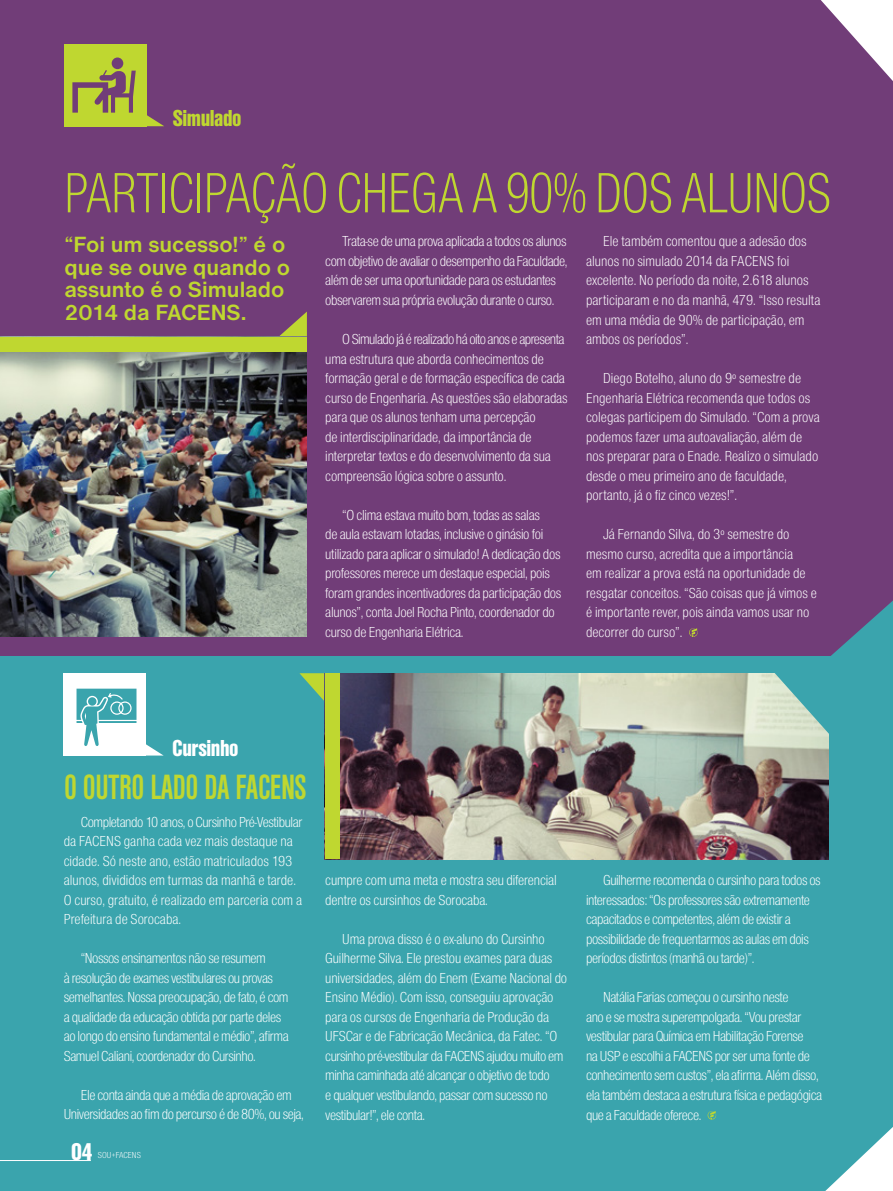
<style>
.page{position:relative;width:893px;height:1191px;background:#fff}
.page>*{position:absolute;margin:0;border:0;box-sizing:border-box;transform-origin:0 0}
.t1{font:58.8px "Nimbus Sans DOT Ligh Cond";letter-spacing:-.01em;color:#bfd730;scale:.89 1}
.t2{font:700 condensed 36.45px "Nimbus Sans DOT";letter-spacing:-.015em;color:#bfd730;scale:.89 1}
.t3{font:25.2px "Nimbus Sans DOT Blac Cond";color:#fff}
.t4{font:24px "Nimbus Sans DOT Blac Cond";letter-spacing:-.02em;color:#bfd730}
.t5{font:24px "Nimbus Sans DOT Blac Cond";color:#fff}
.t6{font:700 22.8px/22.8px "Nimbus Sans DOT";color:#bfd730}
.t7{font:15px/19.5px "Nimbus Sans DOT Ligh Cond";letter-spacing:-.02em;color:#fff}
.t8{font:15px/19.5px "Nimbus Sans DOT Ligh Cond";color:#fff}
.t9{font:9px "Nimbus Sans DOT Ligh Cond";color:#fff}
</style>
<div class="page">
<div style="left:0;top:0;width:893px;height:664px;background:#713d78"></div>
<div style="left:0;top:657px;width:893px;height:534px;background:#3aa4ad"></div>
<hr style="left:0;top:1160px;width:91px;height:1px;background:#fff">
<div style="left:64px;top:44px;width:83px;height:82px;background:#bfd730"></div>
<div style="left:64px;top:673px;width:82px;height:82px;background:#fff"></div>
<svg style="left:689px;top:628px;width:9px;height:9px"></svg>
<svg style="left:72px;top:57px;width:92px;height:69px"></svg>
<svg style="left:77px;top:688px;width:86px;height:67px"></svg>
<svg style="left:708px;top:1111px;width:8px;height:8px"></svg>
<svg style="left:299px;top:673px;width:26px;height:102px"></svg>
<img style="left:339px;top:673px;width:489px;height:186px">
<div style="left:325px;top:673px;width:14px;height:186px;background:#bfd730"></div>
<svg style="left:204px;top:311px;width:103px;height:26px"></svg>
<svg style="left:821px;top:0;width:72px;height:81px"></svg>
<svg style="left:772px;top:673px;width:57px;height:64px"></svg>
<svg style="left:821px;top:600px;width:72px;height:57px"></svg>
<svg style="left:825px;top:1127px;width:68px;height:64px"></svg>
<img style="left:0;top:351px;width:307px;height:286px">
<div style="left:0;top:337px;width:307px;height:14px;background:#bfd730"></div>
<h3 class="t4" style="left:173px;top:105px;width:70px">Simulado</h3>
<h1 class="t1" style="left:64px;top:160px;width:49px">Participa</h1>
<h1 class="t1" style="left:251px;top:160px;width:513px">ção chega a 90% dos alunos</h1>
<h3 class="t6" style="left:64px;top:233px;width:227px">“Foi um sucesso!” é o que se ouve quando o assunto é o Simulado<br>2014 da FACENS.</h3>
<p class="t7" style="left:325px;top:232px;width:244px;text-indent:17px">Trata-se de uma prova aplicada a todos os alunos com objetivo de avaliar o desempenho da Faculdade, além de ser uma oportunidade para os estudantes observarem sua própria evolução durante o curso.</p>
<p class="t7" style="left:325px;top:329px;width:244px;text-indent:17px">O Simulado já é realizado há oito anos e apresenta uma estrutura que aborda conhecimentos de formação geral e de formação específica de cada curso de Engenharia. As questões são elaboradas para que os alunos tenham uma percepção<br>de interdisciplinaridade, da importância de interpretar textos e do desenvolvimento da sua compreensão lógica sobre o assunto.</p>
<p class="t7" style="left:325px;top:505px;width:238px;text-indent:17px">“O clima estava muito bom, todas as salas<br>de aula estavam lotadas, inclusive o ginásio foi utilizado para aplicar o simulado! A dedicação dos professores merece um destaque especial, pois foram grandes incentivadores da participação dos alunos”, conta Joel Rocha Pinto, coordenador do curso de Engenharia Elétrica.</p>
<p class="t8" style="left:586px;top:232px;width:222px;text-indent:17px">Ele também comentou que a adesão dos alunos no simulado 2014 da Facens</p>
<p class="t8" style="left:586px;top:251px;width:236px;text-indent:191px">foi excelente. No período da noite, 2.618 alunos participaram e no da manhã, 479. “Isso resulta em uma média de 90% de participação, em ambos os períodos”.</p>
<p class="t8" style="left:586px;top:368px;width:235px;text-indent:17px">Diego Botelho, aluno do 9º semestre de Engenharia Elétrica recomenda que todos os colegas participem do Simulado. “Com a prova podemos fazer uma autoavaliação, além de nos preparar para o Enade. Realizo o simulado desde o meu primeiro ano de faculdade, portanto, já o fiz cinco vezes!”.</p>
<p class="t8" style="left:586px;top:524px;width:232px;text-indent:17px">Já Fernando Silva, do 3º semestre do mesmo curso, acredita que a importância<br>em realizar a prova está na oportunidade de resgatar conceitos. “São coisas que já vimos e é importante rever, pois ainda vamos usar no decorrer do curso”.</p>
<h3 class="t5" style="left:172px;top:734px;width:68px">Cursinho</h3>
<h2 class="t2" style="left:64px;top:767px;width:274px">O OUTRO LADO DA FACENS</h2>
<p class="t8" style="left:64px;top:812px;width:240px;text-indent:17px">Completando 10 anos, o Cursinho Pré-Vestibular da FACENS ganha cada vez mais destaque na cidade. Só neste ano, estão matriculados 193 alunos, divididos em turmas da manhã e tarde.<br>O curso, gratuito, é realizado em parceria com a Prefeitura de Sorocaba.</p>
<p class="t7" style="left:64px;top:948px;width:227px;text-indent:17px">“Nossos ensinamentos não se resumem<br>à resolução de exames vestibulares ou provas semelhantes. Nossa preocupação, de fato, é com a qualidade da educação obtida por parte deles ao longo do ensino fundamental e médio”, afirma Samuel Caliani, coordenador do Cursinho.</p>
<p class="t7" style="left:64px;top:1085px;width:242px;text-align:center">Ele conta ainda que a média de aprovação em<br>Universidades ao fim do percurso é de 80%, ou seja,</p>
<h3 class="t3" style="left:71px;top:1137px;width:23px">04</h3>
<p class="t9" style="left:98px;top:1150px;width:44px">SOU+FACENS</p>
<p class="t7" style="left:325px;top:871px;width:233px">cumpre com uma meta e mostra seu diferencial dentre os cursinhos de Sorocaba.</p>
<p class="t7" style="left:325px;top:929px;width:243px;text-indent:17px">Uma prova disso é o ex-aluno do Cursinho Guilherme Silva. Ele prestou exames para duas universidades, além do Enem (Exame Nacional do Ensino Médio). Com isso, conseguiu aprovação para os cursos de Engenharia de Produção da UFSCar e de Fabricação Mecânica, da Fatec. “O cursinho pré-vestibular da FACENS ajudou muito em minha caminhada até alcançar o objetivo de todo<br>e qualquer vestibulando, passar com sucesso no vestibular!”, ele conta.</p>
<p class="t7" style="left:586px;top:871px;width:236px;text-indent:17px">Guilherme recomenda o cursinho para todos os interessados: “Os professores são extremamente capacitados e competentes, além de existir a possibilidade de frequentarmos as aulas em dois períodos distintos (manhã ou tarde)”.</p>
<p class="t7" style="left:586px;top:988px;width:238px;text-indent:17px">Natália Farias começou o cursinho neste<br>ano e se mostra superempolgada. “Vou prestar vestibular para Química em Habilitação Forense<br>na USP e escolhi a FACENS por ser uma fonte de conhecimento sem custos”, ela afirma. Além disso, ela também destaca a estrutura física e pedagógica que a Faculdade oferece.</p>
</div>
